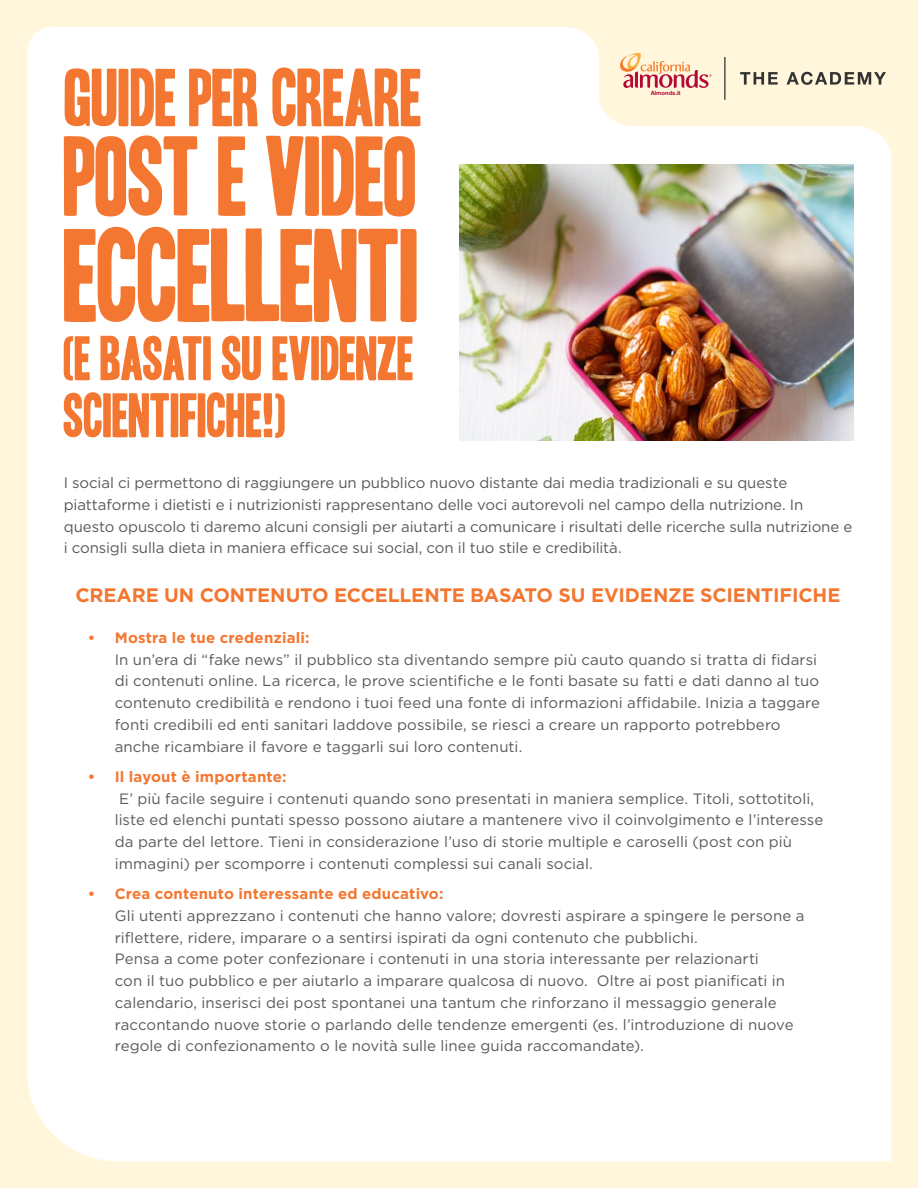
<style>
.page{position:relative;width:918px;height:1188px;background:#fff6dc}
.page>*{position:absolute;margin:0;border:0;box-sizing:border-box;transform-origin:0 0}
.t1{font:114px "Headline One HPLHS";letter-spacing:-.015em;color:#f37731}
.t2{font:97.5px "Headline One HPLHS";letter-spacing:-.015em;color:#f37731}
.t3{font:70.5px "Headline One HPLHS";letter-spacing:-.015em;color:#f37731}
.t4{font:54px/57px "Headline One HPLHS";letter-spacing:-.015em;color:#f37731}
.t5{font:700 19.5px "Gotham";letter-spacing:-.015em;color:#f37731}
.t6{font:15px/21.8px "Gotham";color:#58595b}
.t7{font:700 15px "Gotham";letter-spacing:.01em;color:#f37731}
.t8{font:700 5.85px "Helvetica Neue LT Std";color:#b30838}
</style>
<div class="page">
<div style="left:27px;top:27px;width:864px;height:1134px;background:#fff"></div>
<svg style="left:740px;top:72px;width:38px;height:13px"></svg>
<svg style="left:787px;top:72px;width:99px;height:13px"></svg>
<hr style="left:724px;top:57px;width:2px;height:42px;background:#333">
<svg style="left:619px;top:52px;width:93px;height:36px"></svg>
<img style="left:459px;top:165px;width:394px;height:275px">
<h3 class="t3" style="left:64px;top:64px;width:360px">GUIDE PER CREARE</h3>
<h2 class="t2" style="left:64px;top:129px;width:357px">POST E VIDEO</h2>
<h1 class="t1" style="left:64px;top:221px;width:359px">ECCELLENTI</h1>
<h3 class="t4" style="left:64px;top:331px;width:352px">(E BASATI SU EVIDENZE<br>SCIENTIFICHE!)</h3>
<p class="t8" style="left:651px;top:89px;width:31px">Almonds.it</p>
<p class="t6" style="left:64px;top:472px;width:790px">I social ci permettono di raggiungere un pubblico nuovo distante dai media tradizionali e su queste piattaforme i dietisti e i nutrizionisti rappresentano delle voci autorevoli nel campo della nutrizione. In questo opuscolo ti daremo alcuni consigli per aiutarti a comunicare i risultati delle ricerche sulla nutrizione e i consigli sulla dieta in maniera efficace sui social, con il tuo stile e credibilità.</p>
<h3 class="t5" style="left:75px;top:583px;width:767px">CREARE UN CONTENUTO ECCELLENTE BASATO SU EVIDENZE SCIENTIFICHE</h3>
<p class="t7" style="left:88px;top:628px;width:223px">• Mostra le tue credenziali:</p>
<p class="t6" style="left:115px;top:648px;width:707px">In un’era di “fake news” il pubblico sta diventando sempre più cauto quando si tratta di fidarsi di contenuti online. La ricerca, le prove scientifiche e le fonti basate su fatti e dati danno al tuo contenuto credibilità e rendono i tuoi feed una fonte di informazioni affidabile. Inizia a taggare fonti credibili ed enti sanitari laddove possibile, se riesci a creare un rapporto potrebbero anche ricambiare il favore e taggarli sui loro contenuti.</p>
<p class="t7" style="left:88px;top:767px;width:200px">• Il layout è importante:</p>
<p class="t6" style="left:115px;top:787px;width:710px;text-indent:4px">E’ più facile seguire i contenuti quando sono presentati in maniera semplice. Titoli, sottotitoli, liste ed elenchi puntati spesso possono aiutare a mantenere vivo il coinvolgimento e l’interesse da parte del lettore. Tieni in considerazione l’uso di storie multiple e caroselli (post con più immagini) per scomporre i contenuti complessi sui canali social.</p>
<p class="t7" style="left:88px;top:884px;width:357px">• Crea contenuto interessante ed educativo:</p>
<p class="t6" style="left:115px;top:904px;width:691px">Gli utenti apprezzano i contenuti che hanno valore; dovresti aspirare a spingere le persone a riflettere, ridere, imparare o a sentirsi ispirati da ogni contenuto che pubblichi.<br>Pensa a come poter confezionare i contenuti in una storia interessante per relazionarti<br>con il tuo pubblico e per aiutarlo a imparare qualcosa di nuovo. Oltre ai post pianificati in calendario, inserisci dei post spontanei una tantum che rinforzano il messaggio generale raccontando nuove storie o parlando delle tendenze emergenti (es. l’introduzione di nuove regole di confezionamento o le novità sulle linee guida raccomandate).</p>
</div>
